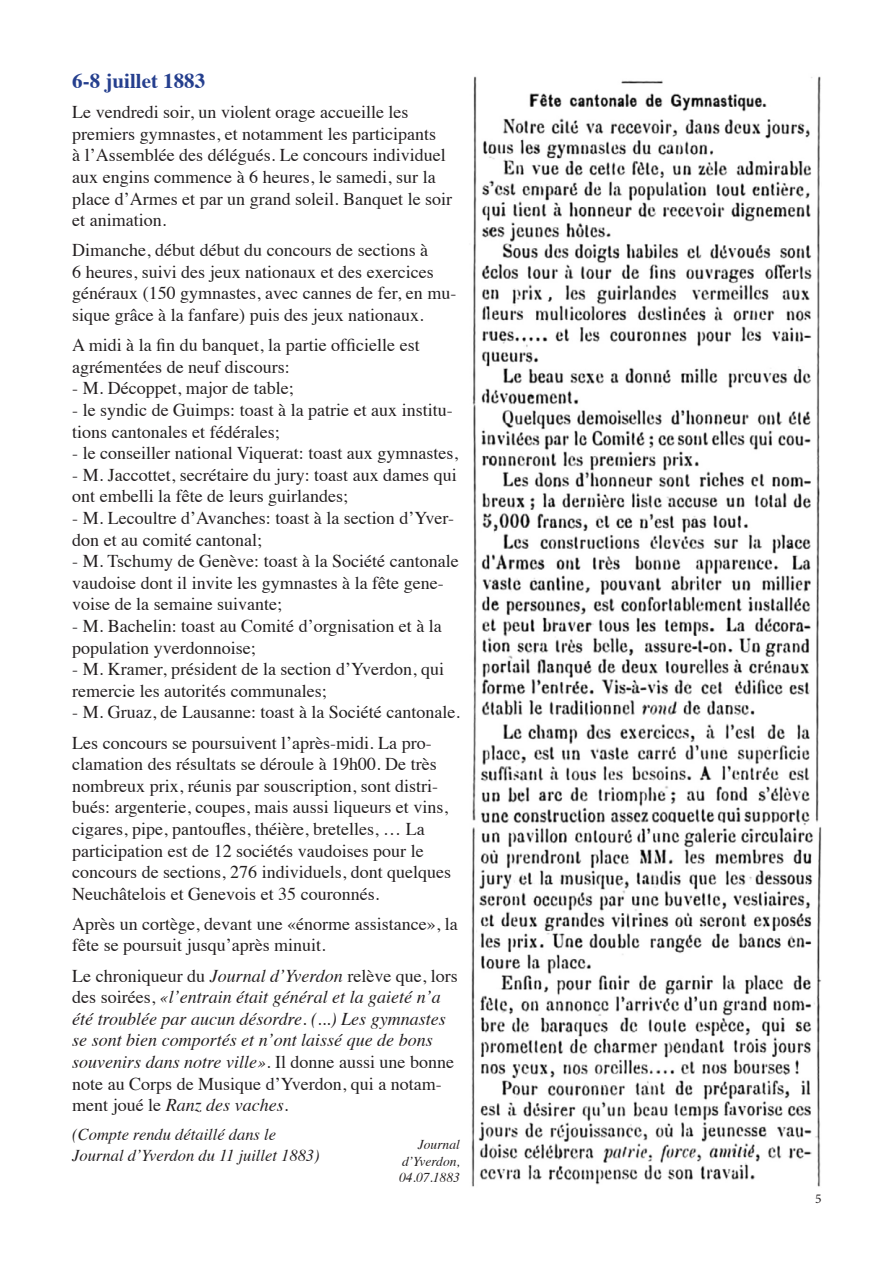
<style>
.page{position:relative;width:893px;height:1263px;background:#fff}
.page>*{position:absolute;margin:0;border:0;box-sizing:border-box;transform-origin:0 0}
.t1{font:700 21px "Times";color:#253f8e}
.t2{font:18px/21.6px "Times";color:#231f20}
.t3{font:italic 18px/21.6px "Times";color:#231f20}
.t4{font:italic 16.5px "Times";color:#231f20}
.t5{font:italic 13.5px/16.2px "Times";color:#231f20;text-align:justify}
.t6{font:13.5px "Minion Pro";color:#231f20}
.s1{font-style:normal}
</style>
<div class="page">
<img style="left:471px;top:76px;width:350px;height:1111px">
<p class="t1" style="left:72px;top:61px;width:134px">6-8 juillet 1883</p>
<p class="t2" style="left:72px;top:100px;width:381px">Le vendredi soir, un violent orage accueille les premiers gymnastes, et notamment les participants<br>à l’Assemblée des délégués. Le concours individuel aux engins commence à 6 heures, le samedi, sur la place d’Armes et par un grand soleil. Banquet le soir et animation.</p>
<p class="t2" style="left:72px;top:238px;width:386px">Dimanche, début début du concours de sections à<br>6 heures, suivi des jeux nationaux et des exercices généraux (150 gymnastes, avec cannes de fer, en mu&shy;sique grâce à la fanfare) puis des jeux nationaux.</p>
<p class="t2" style="left:72px;top:333px;width:349px">A midi à la fin du banquet, la partie officielle est agrémentées de neuf discours:</p>
<p class="t2" style="left:72px;top:376px;width:223px">- M. Décoppet, major de table;</p>
<p class="t2" style="left:72px;top:398px;width:382px">- le syndic de Guimps: toast à la patrie et aux institu&shy;tions cantonales et fédérales;</p>
<p class="t2" style="left:72px;top:441px;width:387px">- le conseiller national Viquerat: toast aux gymnastes,</p>
<p class="t2" style="left:72px;top:462px;width:386px">- M. Jaccottet, secrétaire du jury: toast aux dames qui ont embelli la fête de leurs guirlandes;</p>
<p class="t2" style="left:72px;top:506px;width:383px">- M. Lecoultre d’Avanches: toast à la section d’Yver&shy;don et au comité cantonal;</p>
<p class="t2" style="left:72px;top:549px;width:388px">- M. Tschumy de Genève: toast à la Société cantonale vaudoise dont il invite les gymnastes à la fête gene&shy;voise de la semaine suivante;</p>
<p class="t2" style="left:72px;top:614px;width:371px">- M. Bachelin: toast au Comité d’orgnisation et à la population yverdonnoise;</p>
<p class="t2" style="left:72px;top:657px;width:373px">- M. Kramer, président de la section d’Yverdon, qui remercie les autorités communales;</p>
<p class="t2" style="left:72px;top:700px;width:389px">- M. Gruaz, de Lausanne: toast à la Société cantonale.</p>
<p class="t2" style="left:72px;top:730px;width:380px">Les concours se poursuivent l’après-midi. La pro&shy;clamation des résultats se déroule à 19h00. De très nombreux prix, réunis par souscription, sont distri&shy;bués: argenterie, coupes, mais aussi liqueurs et vins, cigares, pipe, pantoufles, théière, bretelles, … La participation est de 12 sociétés vaudoises pour le concours de sections, 276 individuels, dont quelques Neuchâtelois et Genevois et 35 couronnés.</p>
<p class="t2" style="left:72px;top:911px;width:387px">Après un cortège, devant une «énorme assistance», la fête se poursuit jusqu’après minuit.</p>
<p class="t3" style="left:72px;top:963px;width:387px"><span class="s1">Le chroniqueur du</span> Journal d’Yverdon <span class="s1">relève que, lors des soirées,</span> «l’entrain était général et la gaieté n’a été troublée par aucun désordre. (...) Les gymnastes se sont bien comportés et n’ont laissé que de bons souvenirs dans notre ville». <span class="s1">Il donne aussi une bonne note au Corps de Musique d’Yverdon, qui a notam&shy;ment joué le</span> Ranz des vaches<span class="s1">.</span></p>
<p class="t4" style="left:72px;top:1119px;width:205px">(Compte rendu détaillé dans le</p>
<p class="t4" style="left:72px;top:1141px;width:249px">Journal d’Yverdon du 11 juillet 1883)</p>
<p class="t5" style="left:399px;top:1136px;width:62px;text-indent:19px">Journal d’Yverdon, 04.07.1883</p>
<p class="t6" style="left:815px;top:1189px;width:8px">5</p>
</div>
